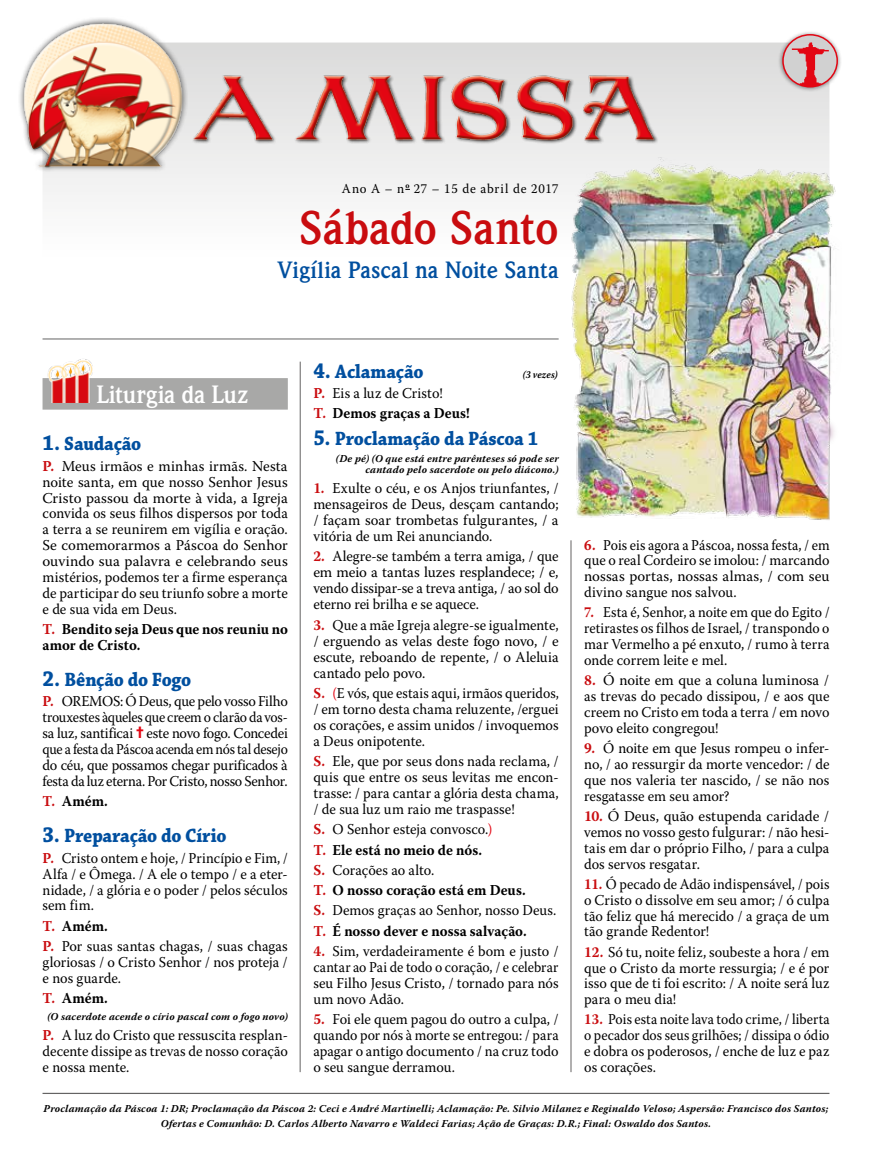
<style>
.page{position:relative;width:872px;height:1170px;background:#fff}
.page>*{position:absolute;margin:0;border:0;box-sizing:border-box;transform-origin:0 0}
.t1{font:700 48px "Weidemann IT Cby BT";letter-spacing:-.015em;color:#c90c0f;scale:.95 1}
.t2{font:700 25.5px "Weidemann IT Cby BT";letter-spacing:-.01em;color:#fff;scale:.95 1}
.t3{font:700 24px "Weidemann IT Cby BT";color:#004f9f;scale:.95 1}
.t4{font:700 20.25px "Chaparral Pro";letter-spacing:-.01em;color:#004f9f;scale:.91 1}
.t5{font:15px/16px "Warnock Pro";letter-spacing:.005em;color:#000;text-align:justify;scale:.95 1}
.t6{font:15px/15.9px "Warnock Pro";letter-spacing:.005em;color:#000;text-align:justify}
.t7{font:15px/15.9px "Warnock Pro";letter-spacing:.005em;color:#000;text-align:justify;scale:.92 1}
.t8{font:700 15px/20.2px "Warnock Pro";letter-spacing:.005em;color:#000;scale:.95 1}
.t9{font:15px/15.9px "Warnock Pro";letter-spacing:.005em;color:#000;text-align:justify;scale:.93 1}
.t10{font:15px/15.9px "Warnock Pro";letter-spacing:.005em;color:#000;text-align:justify;scale:.91 1}
.t11{font:15px/16px "Warnock Pro";letter-spacing:.005em;color:#000;text-align:justify;scale:.94 1}
.t12{font:13.5px "Warnock Pro";letter-spacing:.06em;color:#000;scale:.95 1}
.t13{font:italic 700 10.5px/10.6px "Warnock Pro";letter-spacing:.02em;color:#000;text-align:right}
.t14{font:italic 700 10.5px "Warnock Pro";letter-spacing:.02em;color:#000;scale:.91 1}
.s1{font-size:22.5px}
.s2{font-weight:700;color:#c90c0f}
.s3{color:#c90c0f}
.s4{font-weight:700}
.s5{font-weight:400}
.s6{color:#e30613}
.s7{font-weight:400;color:#e30613}
</style>
<div class="page">
<svg style="left:43px;top:43px;width:786px;height:152px"></svg>
<img style="left:197px;top:69px;width:459px;height:77px">
<div style="left:43px;top:378px;width:245px;height:31px;background:#a8a8a7"></div>
<img style="left:47px;top:359px;width:46px;height:44px">
<hr style="left:43px;top:338px;width:515px;height:1px;background:#646363">
<hr style="left:43px;top:1092px;width:786px;height:1px;background:#646363">
<hr style="left:570px;top:540px;width:1px;height:531px;background:#646363">
<hr style="left:300px;top:361px;width:1px;height:710px;background:#646363">
<img style="left:569px;top:129px;width:267px;height:391px">
<img style="left:19px;top:18px;width:178px;height:165px">
<div style="left:777px;top:30px;width:65px;height:62px;background:#000;opacity:.5"></div>
<svg style="left:783px;top:35px;width:54px;height:52px"></svg>
<img style="left:783px;top:42px;width:54px;height:45px">
<div style="left:782px;top:34px;width:56px;height:53px;border:2px solid #e30613;border-radius:50%"></div>
<p class="t12" style="left:342px;top:180px;width:230px">Ano A – n<sup>o</sup> 27 – 15 de abril de 2017</p>
<h1 class="t1" style="left:299px;top:198px;width:275px">Sábado Santo</h1>
<h3 class="t3" style="left:278px;top:255px;width:297px">Vigília Pascal na Noite Santa</h3>
<h2 class="t2" style="left:96px;top:378px;width:162px">Liturgia da Luz</h2>
<h3 class="t4" style="left:43px;top:431px;width:110px"><span class="s1">1.</span> Saudação</h3>
<p class="t6" style="left:43px;top:457px;width:247px"><span class="s2">P.</span> Meus irmãos e minhas irmãs. Nesta noite santa, em que nosso Senhor Jesus Cristo passou da morte à vida, a Igreja convida os seus filhos dispersos por toda a terra a se reunirem em vigília e oração.<br>Se comemorarmos a Páscoa do Senhor ouvindo sua palavra e celebrando seus mistérios, podemos ter a firme esperança de participar do seu triunfo sobre a morte e de sua vida em Deus.</p>
<p class="t8" style="left:43px;top:621px;width:260px;line-height:15.9px"><span class="s3">T.</span> Bendito seja Deus que nos reuniu no amor de Cristo.</p>
<h3 class="t4" style="left:43px;top:668px;width:165px"><span class="s1">2.</span> Bênção do Fogo</h3>
<p class="t5" style="left:43px;top:693px;width:260px"><span class="s2">P.</span> OREMOS: Ó Deus, que pelo vosso Filho trouxestes àqueles que creem o clarão da vos&shy;sa luz, santificai este novo fogo. Concedei que a festa da Páscoa acenda em nós tal desejo do céu, que possamos chegar purificados à festa da luz eterna. Por Cristo, nosso Senhor.</p>
<p class="t8" style="left:43px;top:790px;width:70px"><span class="s3">T.</span> Amém.</p>
<h3 class="t4" style="left:43px;top:824px;width:204px"><span class="s1">3.</span> Preparação do Círio</h3>
<p class="t9" style="left:43px;top:849px;width:265px"><span class="s2">P.</span> Cristo ontem e hoje, / Princípio e Fim, / Alfa / e Ômega. / A ele o tempo / e a eter&shy;nidade, / a glória e o poder / pelos séculos sem fim.</p>
<p class="t5" style="left:43px;top:915px;width:260px;line-height:20.1px"><span class="s2">T.</span> <span class="s4">Amém.<br></span><span class="s2">P.</span> Por suas santas chagas, / suas chagas</p>
<p class="t5" style="left:43px;top:953px;width:260px">gloriosas / o Cristo Senhor / nos proteja / e nos guarde.</p>
<p class="t8" style="left:43px;top:987px;width:70px"><span class="s3">T.</span> Amém.</p>
<p class="t13" style="left:47px;top:1011px;width:242px">(O sacerdote acende o círio pascal com o fogo novo)</p>
<p class="t5" style="left:43px;top:1027px;width:260px"><span class="s2">P.</span> A luz do Cristo que ressuscita resplan&shy;decente dissipe as trevas de nosso coração e nossa mente.</p>
<h3 class="t4" style="left:313px;top:360px;width:123px"><span class="s1">4.</span> Aclamação</h3>
<p class="t14" style="left:523px;top:368px;width:40px">(3 vezes)</p>
<p class="t8" style="left:313px;top:383px;width:166px;line-height:19.8px"><span class="s3">P.</span> <span class="s5">Eis a luz de Cristo!<br></span><span class="s3">T.</span> Demos graças a Deus!</p>
<h3 class="t4" style="left:313px;top:427px;width:248px"><span class="s1">5.</span> Proclamação da Páscoa 1</h3>
<p class="t13" style="left:336px;top:453px;width:224px">(De pé) (O que está entre parênteses só pode ser cantado pelo sacerdote ou pelo diácono.)</p>
<p class="t5" style="left:313px;top:480px;width:260px"><span class="s2">1.</span> Exulte o céu, e os Anjos triunfantes, / mensageiros de Deus, desçam cantando; / façam soar trombetas fulgurantes, / a vitória de um Rei anunciando.</p>
<p class="t5" style="left:313px;top:548px;width:260px"><span class="s2">2.</span> Alegre-se também a terra amiga, / que em meio a tantas luzes resplandece; / e, vendo dissipar-se a treva antiga, / ao sol do eterno rei brilha e se aquece.</p>
<p class="t11" style="left:313px;top:616px;width:262px"><span class="s2">3.</span> Que a mãe Igreja alegre-se igualmente, / erguendo as velas deste fogo novo, / e escute, reboando de repente, / o Aleluia cantado pelo povo.</p>
<p class="t7" style="left:313px;top:684px;width:268px"><span class="s2">S.</span> <span class="s6">(</span>E vós, que estais aqui, irmãos queridos, / em torno desta chama reluzente, /erguei os corações, e assim unidos / invoquemos a Deus onipotente.</p>
<p class="t5" style="left:313px;top:752px;width:260px"><span class="s2">S.</span> Ele, que por seus dons nada reclama, / quis que entre os seus levitas me encon&shy;trasse: / para cantar a glória desta chama, / de sua luz um raio me traspasse!</p>
<p class="t8" style="left:313px;top:819px;width:257px"><span class="s3">S.</span> <span class="s5">O Senhor esteja convosco.</span><span class="s7">)<br></span><span class="s3">T.</span> Ele está no meio de nós.<br><span class="s3">S.</span> <span class="s5">Corações ao alto.<br></span><span class="s3">T.</span> O nosso coração está em Deus.<br><span class="s3">S.</span> <span class="s5">Demos graças ao Senhor, nosso Deus.<br></span><span class="s3">T.</span> É nosso dever e nossa salvação.</p>
<p class="t5" style="left:313px;top:942px;width:260px"><span class="s2">4.</span> Sim, verdadeiramente é bom e justo / cantar ao Pai de todo o coração, / e celebrar seu Filho Jesus Cristo, / tornado para nós um novo Adão.</p>
<p class="t5" style="left:313px;top:1010px;width:260px"><span class="s2">5.</span> Foi ele quem pagou do outro a culpa, / quando por nós à morte se entregou: / para apagar o antigo documento / na cruz todo o seu sangue derramou.</p>
<p class="t7" style="left:584px;top:536px;width:268px"><span class="s2">6.</span> Pois eis agora a Páscoa, nossa festa, / em que o real Cordeiro se imolou: / marcando nossas portas, nossas almas, / com seu divino sangue nos salvou.</p>
<p class="t7" style="left:584px;top:604px;width:268px"><span class="s2">7.</span> Esta é, Senhor, a noite em que do Egito / retirastes os filhos de Israel, / transpondo o mar Vermelho a pé enxuto, / rumo à terra onde correm leite e mel.</p>
<p class="t6" style="left:584px;top:672px;width:247px"><span class="s2">8.</span> Ó noite em que a coluna luminosa / as trevas do pecado dissipou, / e aos que creem no Cristo em toda a terra / em novo povo eleito congregou!</p>
<p class="t5" style="left:584px;top:739px;width:260px"><span class="s2">9.</span> Ó noite em que Jesus rompeu o infer&shy;no, / ao ressurgir da morte vencedor: / de que nos valeria ter nascido, / se não nos resgatasse em seu amor?</p>
<p class="t6" style="left:584px;top:807px;width:247px"><span class="s2">10.</span> Ó Deus, quão estupenda caridade / vemos no vosso gesto fulgurar: / não hesi&shy;tais em dar o próprio Filho, / para a culpa dos servos resgatar.</p>
<p class="t9" style="left:584px;top:875px;width:265px"><span class="s2">11.</span> Ó pecado de Adão indispensável, / pois o Cristo o dissolve em seu amor; / ó culpa tão feliz que há merecido / a graça de um tão grande Redentor!</p>
<p class="t5" style="left:584px;top:943px;width:260px"><span class="s2">12.</span> Só tu, noite feliz, soubeste a hora / em que o Cristo da morte ressurgia; / e é por isso que de ti foi escrito: / A noite será luz para o meu dia!</p>
<p class="t10" style="left:584px;top:1011px;width:271px"><span class="s2">13.</span> Pois esta noite lava todo crime, / liberta o pecador dos seus grilhões; / dissipa o ódio e dobra os poderosos, / enche de luz e paz os corações.</p>
<p class="t13" style="left:44px;top:1101px;width:786px;line-height:15px;text-align:center">Proclamação da Páscoa 1: DR; Proclamação da Páscoa 2: Ceci e André Martinelli; Aclamação: Pe. Silvio Milanez e Reginaldo Veloso; Aspersão: Francisco dos Santos;<br>Ofertas e Comunhão: D. Carlos Alberto Navarro e Waldeci Farias; Ação de Graças: D.R.; Final: Oswaldo dos Santos.</p>
</div>
